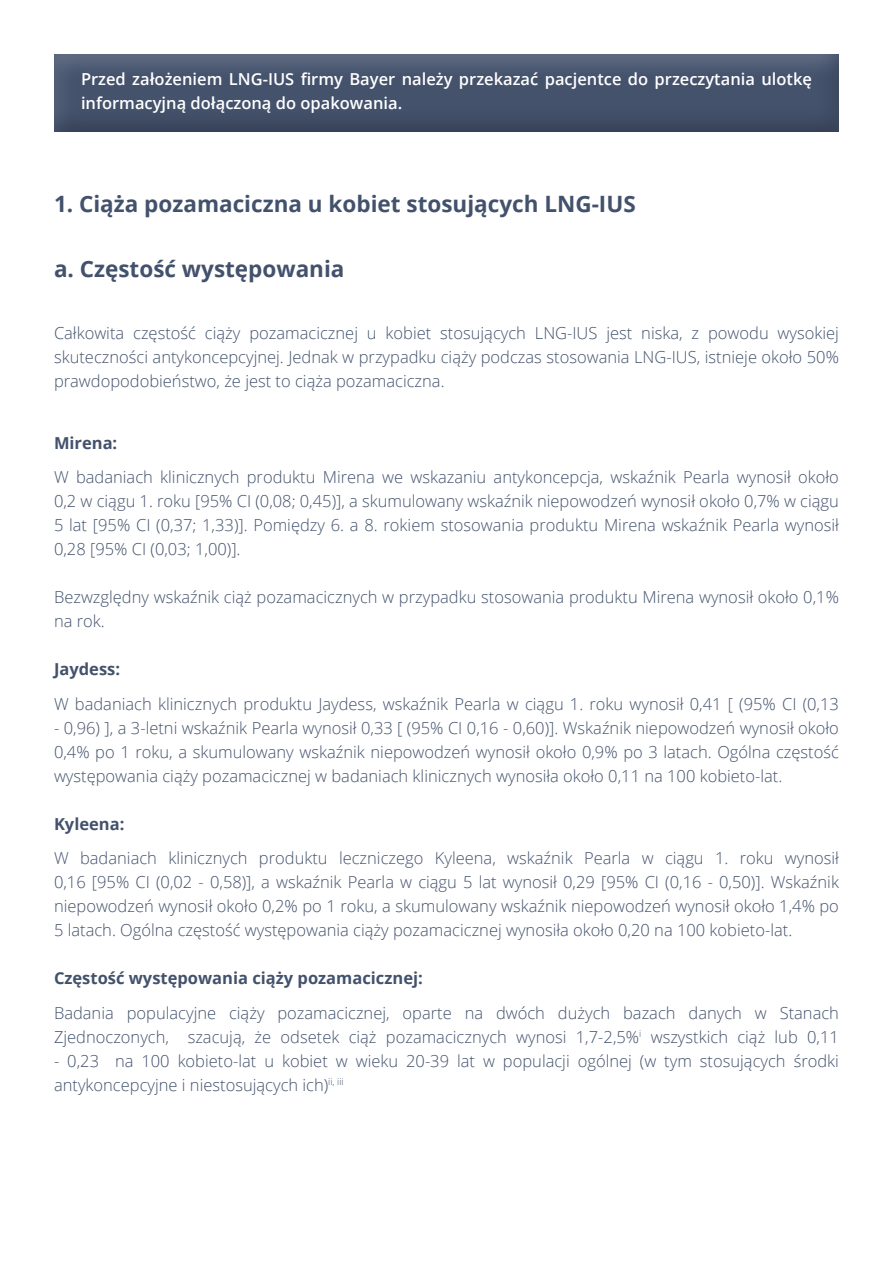
<style>
.page{position:relative;width:893px;height:1263px;background:#fff}
.page>*{position:absolute;margin:0;border:0;box-sizing:border-box;transform-origin:0 0}
.t1{font:700 22.5px "Open Sans";color:#43526c}
.t2{font:300 16.5px/24px "Open Sans";color:#43526c;text-align:justify}
.t3{font:600 16.5px/24px "Open Sans";color:#fff}
.t4{font:700 16.5px "Open Sans";color:#43526c}
</style>
<div class="page">
<div style="left:42px;top:44px;width:810px;height:90px;background:#000;opacity:.75"></div>
<p class="t3" style="left:81px;top:67px;width:732px">Przed założeniem LNG-IUS firmy Bayer należy przekazać pacjentce do przeczytania ulotkę informacyjną dołączoną do opakowania.</p>
<h1 class="t1" style="left:54px;top:188px;width:583px">1. Ciąża pozamaciczna u kobiet stosujących LNG-IUS</h1>
<h1 class="t1" style="left:54px;top:253px;width:292px">a. Częstość występowania</h1>
<p class="t2" style="left:54px;top:320px;width:786px">Całkowita częstość ciąży pozamacicznej u kobiet stosujących LNG-IUS jest niska, z powodu wysokiej skuteczności antykoncepcyjnej. Jednak w przypadku ciąży podczas stosowania LNG-IUS, istnieje około 50% prawdopodobieństwo, że jest to ciąża pozamaciczna.</p>
<p class="t4" style="left:54px;top:431px;width:65px">Mirena:</p>
<p class="t2" style="left:54px;top:465px;width:786px">W badaniach klinicznych produktu Mirena we wskazaniu antykoncepcja, wskaźnik Pearla wynosił około 0,2 w ciągu 1. roku [95% CI (0,08; 0,45)], a skumulowany wskaźnik niepowodzeń wynosił około 0,7% w ciągu 5 lat [95% CI (0,37; 1,33)]. Pomiędzy 6. a 8. rokiem stosowania produktu Mirena wskaźnik Pearla wynosił 0,28 [95% CI (0,03; 1,00)].</p>
<p class="t2" style="left:54px;top:585px;width:786px">Bezwzględny wskaźnik ciąż pozamacicznych w przypadku stosowania produktu Mirena wynosił około 0,1% na rok.</p>
<p class="t4" style="left:54px;top:658px;width:68px">Jaydess:</p>
<p class="t2" style="left:54px;top:691px;width:786px">W badaniach klinicznych produktu Jaydess, wskaźnik Pearla w ciągu 1. roku wynosił 0,41 [ (95% CI (0,13</p>
<p class="t2" style="left:54px;top:715px;width:786px">- 0,96) ], a 3-letni wskaźnik Pearla wynosił 0,33 [ (95% CI 0,16 - 0,60)]. Wskaźnik niepowodzeń wynosił około 0,4% po 1 roku, a skumulowany wskaźnik niepowodzeń wynosił około 0,9% po 3 latach. Ogólna częstość występowania ciąży pozamacicznej w badaniach klinicznych wynosiła około 0,11 na 100 kobieto-lat.</p>
<p class="t4" style="left:54px;top:812px;width:72px">Kyleena:</p>
<p class="t2" style="left:54px;top:846px;width:786px">W badaniach klinicznych produktu leczniczego Kyleena, wskaźnik Pearla w ciągu 1. roku wynosił 0,16 [95% CI (0,02 - 0,58)], a wskaźnik Pearla w ciągu 5 lat wynosił 0,29 [95% CI (0,16 - 0,50)]. Wskaźnik niepowodzeń wynosił około 0,2% po 1 roku, a skumulowany wskaźnik niepowodzeń wynosił około 1,4% po 5 latach. Ogólna częstość występowania ciąży pozamacicznej wynosiła około 0,20 na 100 kobieto-lat.</p>
<p class="t4" style="left:54px;top:967px;width:370px">Częstość występowania ciąży pozamacicznej:</p>
<p class="t2" style="left:54px;top:1000px;width:786px">Badania populacyjne ciąży pozamacicznej, oparte na dwóch dużych bazach danych w Stanach<br>Zjednoczonych, szacują, że odsetek ciąż pozamacicznych wynosi 1,7-2,5%<sup>i</sup> wszystkich ciąż lub 0,11</p>
<p class="t2" style="left:54px;top:1048px;width:786px">- 0,23 na 100 kobieto-lat u kobiet w wieku 20-39 lat w populacji ogólnej (w tym stosujących środki antykoncepcyjne i niestosujących ich)<sup>ii,</sup> <sup>iii</sup></p>
</div>
